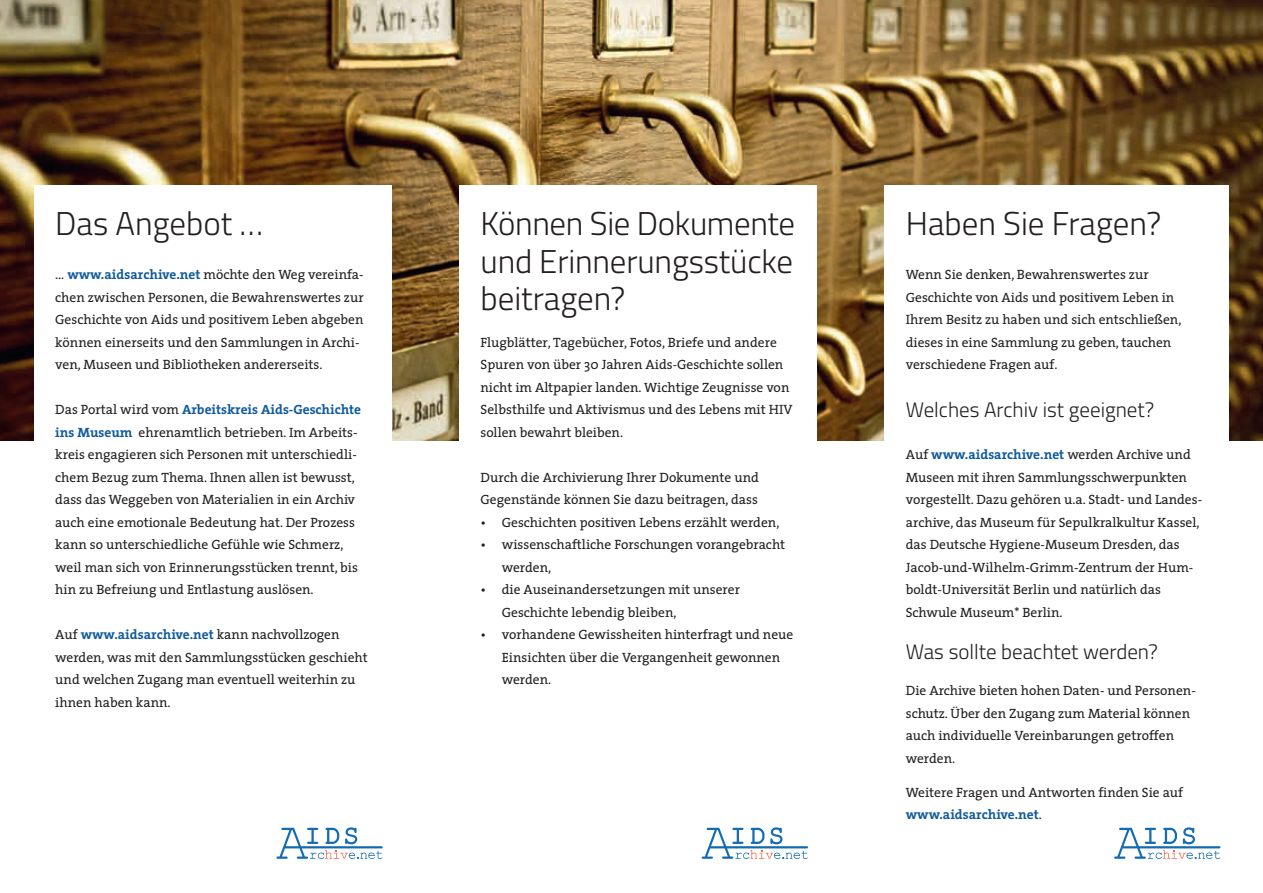
<style>
.page{position:relative;width:1263px;height:893px;background:#fff}
.page>*{position:absolute;margin:0;border:0;box-sizing:border-box;transform-origin:0 0}
.t1{font:300 33px/37.5px "Titillium";letter-spacing:-.005em;color:#231f20;text-align:justify}
.t2{font:300 21px "Titillium";color:#231f20}
.t3{font:13.5px/22.5px "The Serif";color:#231f20}
.s1{font-weight:700;color:#105a9d}
</style>
<div class="page">
<img style="left:0;top:0;width:1263px;height:440px">
<div style="left:34px;top:185px;width:357px;height:604px;background:#fff"></div>
<div style="left:459px;top:185px;width:357px;height:604px;background:#fff"></div>
<div style="left:884px;top:185px;width:345px;height:668px;background:#fff"></div>
<svg style="left:276px;top:827px;width:107px;height:32px"></svg>
<svg style="left:702px;top:827px;width:106px;height:32px"></svg>
<svg style="left:1114px;top:827px;width:106px;height:32px"></svg>
<h1 class="t1" style="left:55px;top:203px;width:209px">Das Angebot …</h1>
<p class="t3" style="left:55px;top:263px;width:310px">… <span class="s1">www.aidsarchive.net</span> möchte den Weg vereinfa&shy;chen zwischen Personen, die Bewahrenswertes zur Geschichte von Aids und positivem Leben abgeben können einerseits und den Sammlungen in Archi&shy;ven, Museen und Bibliotheken andererseits.</p>
<p class="t3" style="left:55px;top:398px;width:307px">Das Portal wird vom <span class="s1">Arbeitskreis Aids-Geschichte ins Museum</span> ehrenamtlich betrieben. Im Arbeits&shy;kreis engagieren sich Personen mit unterschiedli&shy;chem Bezug zum Thema. Ihnen allen ist bewusst, dass das Weggeben von Materialien in ein Archiv auch eine emotionale Bedeutung hat. Der Prozess kann so unterschiedliche Gefühle wie Schmerz, weil man sich von Erinnerungsstücken trennt, bis hin zu Befreiung und Entlastung auslösen.</p>
<p class="t3" style="left:55px;top:623px;width:314px">Auf <span class="s1">www.aidsarchive.net</span> kann nachvollzogen werden, was mit den Sammlungsstücken geschieht und welchen Zugang man eventuell weiterhin zu ihnen haben kann.</p>
<h1 class="t1" style="left:480px;top:203px;width:316px">Können Sie Dokumente und Erinnerungsstücke beitragen?</h1>
<p class="t3" style="left:480px;top:331px;width:314px">Flugblätter, Tagebücher, Fotos, Briefe und andere Spuren von über 30 Jahren Aids-Geschichte sollen nicht im Altpapier landen. Wichtige Zeugnisse von Selbsthilfe und Aktivismus und des Lebens mit HIV sollen bewahrt bleiben.</p>
<p class="t3" style="left:480px;top:466px;width:280px">Durch die Archivierung Ihrer Dokumente und<br>Gegenstände können Sie dazu beitragen, dass</p>
<p class="t3" style="left:480px;top:511px;width:300px">• Geschichten positiven Lebens erzählt werden,</p>
<p class="t3" style="left:502px;top:533px;width:285px;text-indent:-21px">• wissenschaftliche Forschungen vorangebracht werden,</p>
<p class="t3" style="left:502px;top:578px;width:240px;text-indent:-21px">• die Auseinandersetzungen mit unserer<br>Geschichte lebendig bleiben,</p>
<p class="t3" style="left:502px;top:623px;width:293px;text-indent:-21px">• vorhandene Gewissheiten hinterfragt und neue<br>Einsichten über die Vergangenheit gewonnen werden.</p>
<h1 class="t1" style="left:906px;top:203px;width:257px">Haben Sie Fragen?</h1>
<p class="t3" style="left:906px;top:263px;width:277px">Wenn Sie denken, Bewahrenswertes zur Geschichte von Aids und positivem Leben in Ihrem Besitz zu haben und sich entschließen, dieses in eine Sammlung zu geben, tauchen verschiedene Fragen auf.</p>
<h2 class="t2" style="left:906px;top:394px;width:250px">Welches Archiv ist geeignet?</h2>
<p class="t3" style="left:906px;top:443px;width:298px">Auf <span class="s1">www.aidsarchive.net</span> werden Archive und Museen mit ihren Sammlungsschwerpunkten vorgestellt. Dazu gehören u.a. Stadt- und Landes&shy;archive, das Museum für Sepulkralkultur Kassel, das Deutsche Hygiene-Museum Dresden, das Jacob-und-Wilhelm-Grimm-Zentrum der Hum&shy;boldt-Universität Berlin und natürlich das Schwule Museum* Berlin.</p>
<h2 class="t2" style="left:906px;top:636px;width:254px">Was sollte beachtet werden?</h2>
<p class="t3" style="left:906px;top:680px;width:291px">Die Archive bieten hohen Daten- und Personen&shy;schutz. Über den Zugang zum Material können auch individuelle Vereinbarungen getroffen werden.</p>
<p class="t3" style="left:906px;top:781px;width:279px">Weitere Fragen und Antworten finden Sie auf <span class="s1">www.aidsarchive.net</span>.</p>
</div>
